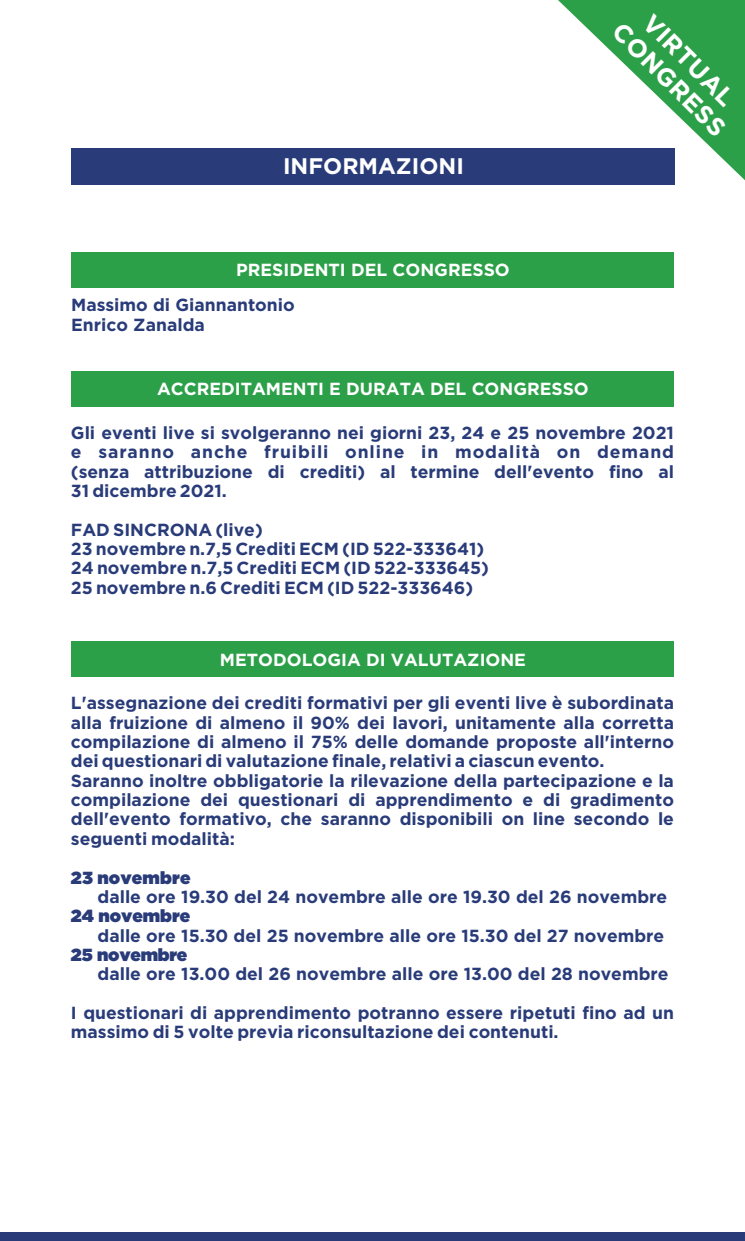
<style>
.page{position:relative;width:745px;height:1241px;background:#fff}
.page>*{position:absolute;margin:0;border:0;box-sizing:border-box;transform-origin:0 0}
.t1{font:700 25.12px/27.8px "Gotham";color:#fff;text-align:center}
.t2{font:700 22.5px "Gotham";color:#fff}
.t3{font:700 17.5px/19.4px "Gotham";color:#293c79}
.t4{font:700 17.5px "Gotham";color:#fff}
.t5{font:700 17.5px "Gotham Ultra";color:#293c79}
</style>
<div class="page">
<svg style="left:558px;top:0;width:186px;height:185px"></svg>
<div style="left:71px;top:252px;width:602px;height:36px;background:#2ca048"></div>
<div style="left:71px;top:371px;width:602px;height:35px;background:#2ca048"></div>
<div style="left:71px;top:641px;width:602px;height:36px;background:#2ca048"></div>
<div style="left:0;top:1231px;width:744px;height:9px;background:#293c79"></div>
<div style="left:71px;top:148px;width:602px;height:37px;background:#293c79"></div>
<p class="t2" style="left:283px;top:157px;width:182px">INFORMAZIONI</p>
<h1 class="t1" style="left:644px;top:-1px;width:150px;rotate:45deg">VIRTUAL<br>CONGRESS</h1>
<p class="t4" style="left:236px;top:263px;width:275px">PRESIDENTI DEL CONGRESSO</p>
<p class="t3" style="left:71px;top:296px;width:225px">Massimo di Giannantonio<br>Enrico Zanalda</p>
<p class="t4" style="left:157px;top:382px;width:433px">ACCREDITAMENTI E DURATA DEL CONGRESSO</p>
<p class="t3" style="left:71px;top:424px;width:604px;text-align:justify">Gli eventi live si svolgeranno nei giorni 23, 24 e 25 novembre 2021 e saranno anche fruibili online in modalità on demand (senza attribuzione di crediti) al termine dell'evento fino al 31 dicembre 2021.</p>
<p class="t3" style="left:71px;top:521px;width:419px">FAD SINCRONA (live)<br>23 novembre n.7,5 Crediti ECM (ID 522-333641)<br>24 novembre n.7,5 Crediti ECM (ID 522-333645)<br>25 novembre n.6 Crediti ECM (ID 522-333646)</p>
<p class="t4" style="left:220px;top:652px;width:307px">METODOLOGIA DI VALUTAZIONE</p>
<p class="t3" style="left:71px;top:694px;width:604px">L'assegnazione dei crediti formativi per gli eventi live è subordinata alla fruizione di almeno il 90% dei lavori, unitamente alla corretta compilazione di almeno il 75% delle domande proposte all'interno dei questionari di valutazione finale, relativi a ciascun evento.<br>Saranno inoltre obbligatorie la rilevazione della partecipazione e la compilazione dei questionari di apprendimento e di gradimento dell'evento formativo, che saranno disponibili on line secondo le seguenti modalità:</p>
<p class="t5" style="left:71px;top:870px;width:121px">23 novembre</p>
<p class="t3" style="left:97px;top:888px;width:570px">dalle ore 19.30 del 24 novembre alle ore 19.30 del 26 novembre</p>
<p class="t5" style="left:71px;top:909px;width:121px">24 novembre</p>
<p class="t3" style="left:97px;top:926px;width:568px">dalle ore 15.30 del 25 novembre alle ore 15.30 del 27 novembre</p>
<p class="t5" style="left:71px;top:948px;width:118px">25 novembre</p>
<p class="t3" style="left:97px;top:965px;width:572px">dalle ore 13.00 del 26 novembre alle ore 13.00 del 28 novembre</p>
<p class="t3" style="left:71px;top:1004px;width:604px">I questionari di apprendimento potranno essere ripetuti fino ad un massimo di 5 volte previa riconsultazione dei contenuti.</p>
</div>
